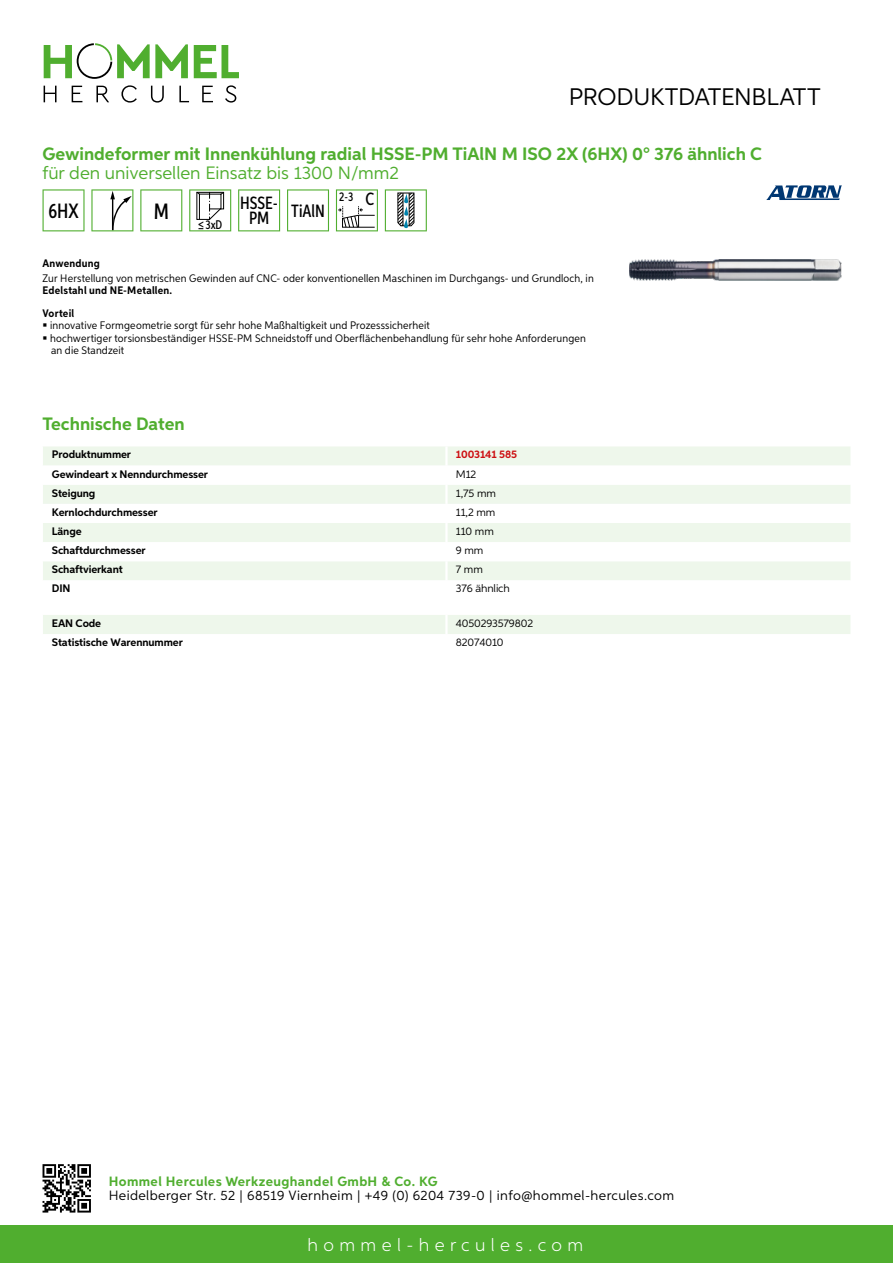
<style>
.page{position:relative;width:893px;height:1263px;background:#fff}
.page>*{position:absolute;margin:0;border:0;box-sizing:border-box;transform-origin:0 0}
.t1{font:24px "Aspira";letter-spacing:-.01em;color:#000}
.t2{font:500 22.2px "Aspira XX Nar";color:#000}
.t3{font:500 20.7px "Aspira XX Nar";color:#000}
.t4{font:700 18px "Aspira";color:#50ae2f}
.t5{font:18px "Aspira";color:#50ae2f}
.t6{font:300 18px "Aspira";letter-spacing:.3em;color:#fff}
.t7{font:500 17.85px "Aspira XX Nar";color:#000}
.t8{font:13.5px "Aspira";letter-spacing:.03em;color:#000}
.t9{font:700 13.5px "Aspira";letter-spacing:.03em;color:#50ae2f}
.t10{font:500 12.6px "Aspira XX Nar";color:#000}
.t11{font:10.95px/12.5px "Aspira Nar";letter-spacing:.015em;color:#000}
.t12{font:700 10.95px "Aspira";letter-spacing:-.01em;color:#000}
.t13{font:10.95px "Aspira";letter-spacing:-.01em;color:#000}
.t14{font:700 10.95px/22.2px "Aspira Nar";letter-spacing:.02em;color:#000}
.t15{font:700 10.95px "Aspira";letter-spacing:-.01em;color:#cd1013}
.s1{font-size:17.85px}
</style>
<div class="page">
<div style="left:0;top:1226px;width:893px;height:37px;background:#50ae2f"></div>
<svg style="left:43px;top:1164px;width:48px;height:48px"></svg>
<svg style="left:194px;top:45px;width:45px;height:33px"></svg>
<svg style="left:44px;top:43px;width:144px;height:36px"></svg>
<svg style="left:44px;top:86px;width:13px;height:16px"></svg>
<svg style="left:72px;top:86px;width:10px;height:16px"></svg>
<svg style="left:96px;top:86px;width:13px;height:16px"></svg>
<svg style="left:121px;top:85px;width:16px;height:18px"></svg>
<svg style="left:151px;top:86px;width:13px;height:17px"></svg>
<svg style="left:179px;top:86px;width:10px;height:16px"></svg>
<svg style="left:202px;top:86px;width:11px;height:16px"></svg>
<svg style="left:225px;top:85px;width:11px;height:18px"></svg>
<div style="left:43px;top:446px;width:807px;height:19px;background:#eef7eb"></div>
<svg style="left:43px;top:485px;width:807px;height:95px;fill:#eef7eb"></svg>
<hr style="left:445px;top:446px;width:3px;height:20px;background:#fff">
<hr style="left:445px;top:485px;width:3px;height:19px;background:#fff">
<hr style="left:445px;top:504px;width:3px;height:19px;background:#fff">
<hr style="left:445px;top:523px;width:3px;height:19px;background:#fff">
<hr style="left:445px;top:542px;width:3px;height:19px;background:#fff">
<hr style="left:445px;top:561px;width:3px;height:19px;background:#fff">
<div style="left:43px;top:615px;width:807px;height:19px;background:#eef7eb"></div>
<svg style="left:43px;top:189px;width:42px;height:42px"></svg>
<svg style="left:91px;top:189px;width:42px;height:42px"></svg>
<svg style="left:140px;top:189px;width:42px;height:42px"></svg>
<svg style="left:189px;top:189px;width:42px;height:42px"></svg>
<svg style="left:238px;top:189px;width:42px;height:42px"></svg>
<svg style="left:287px;top:189px;width:42px;height:42px"></svg>
<svg style="left:336px;top:189px;width:42px;height:42px"></svg>
<svg style="left:385px;top:189px;width:42px;height:42px"></svg>
<img style="left:629px;top:259px;width:213px;height:21px">
<svg style="left:766px;top:185px;width:76px;height:15px"></svg>
<h1 class="t1" style="left:569px;top:82px;width:253px">Produktdatenblatt</h1>
<h3 class="t4" style="left:43px;top:142px;width:721px">Gewindeformer mit Innenkühlung radial HSSE-PM TiAlN M ISO 2X (6HX) 0° 376 ähnlich C</h3>
<h3 class="t5" style="left:43px;top:162px;width:358px">für den universellen Einsatz bis 1300 N/mm2</h3>
<h3 class="t3" style="left:48px;top:198px;width:32px">6HX</h3>
<h2 class="t2" style="left:154px;top:197px;width:17px">M</h2>
<p class="t10" style="left:198px;top:217px;width:26px">≤3xD</p>
<h3 class="t7" style="left:240px;top:192px;width:39px">HSSE-</h3>
<h3 class="t7" style="left:249px;top:200px;width:77px">PM TiAlN</h3>
<p class="t10" style="left:339px;top:189px;width:37px">2-3 <span class="s1">C</span></p>
<p class="t14" style="left:43px;top:253px;width:59px">Anwendung</p>
<p class="t11" style="left:43px;top:272px;width:553px">Zur Herstellung von metrischen Gewinden auf CNC- oder konventionellen Maschinen im Durchgangs- und Grundloch, in</p>
<p class="t14" style="left:43px;top:280px;width:131px">Edelstahl und NE-Metallen.<br>Vorteil</p>
<p class="t11" style="left:50px;top:319px;width:537px">innovative Formgeometrie sorgt für sehr hohe Maßhaltigkeit und Prozesssicherheit<br>hochwertiger torsionsbeständiger HSSE-PM Schneidstoff und Oberflächenbehandlung für sehr hohe Anforderungen an die Standzeit</p>
<h3 class="t4" style="left:43px;top:412px;width:144px">Technische Daten</h3>
<p class="t12" style="left:52px;top:448px;width:81px">Produktnummer</p>
<p class="t15" style="left:456px;top:448px;width:63px">1003141 585</p>
<p class="t12" style="left:52px;top:467px;width:158px">Gewindeart x Nenndurchmesser</p>
<p class="t13" style="left:456px;top:467px;width:22px">M12</p>
<p class="t12" style="left:52px;top:486px;width:45px">Steigung</p>
<p class="t13" style="left:456px;top:486px;width:42px">1,75 mm</p>
<p class="t12" style="left:52px;top:505px;width:107px">Kernlochdurchmesser</p>
<p class="t13" style="left:456px;top:505px;width:41px">11,2 mm</p>
<p class="t12" style="left:52px;top:524px;width:31px">Länge</p>
<p class="t13" style="left:456px;top:524px;width:40px">110 mm</p>
<p class="t12" style="left:52px;top:544px;width:95px">Schaftdurchmesser</p>
<p class="t13" style="left:456px;top:544px;width:29px">9 mm</p>
<p class="t12" style="left:52px;top:563px;width:72px">Schaftvierkant</p>
<p class="t13" style="left:456px;top:563px;width:29px">7 mm</p>
<p class="t12" style="left:52px;top:582px;width:20px">DIN</p>
<p class="t13" style="left:456px;top:582px;width:55px">376 ähnlich</p>
<p class="t12" style="left:52px;top:616px;width:51px">EAN Code</p>
<p class="t13" style="left:456px;top:616px;width:79px">4050293579802</p>
<p class="t12" style="left:52px;top:635px;width:132px">Statistische Warennummer</p>
<p class="t13" style="left:456px;top:636px;width:49px">82074010</p>
<p class="t9" style="left:109px;top:1172px;width:330px">Hommel Hercules Werkzeughandel GmbH &amp; Co. KG</p>
<p class="t8" style="left:109px;top:1187px;width:567px">Heidelberger Str. 52 | 68519 Viernheim | +49 (0) 6204 739-0 | info@hommel-hercules.com</p>
<h3 class="t6" style="left:307px;top:1234px;width:277px">hommel-hercules.com</h3>
</div>
